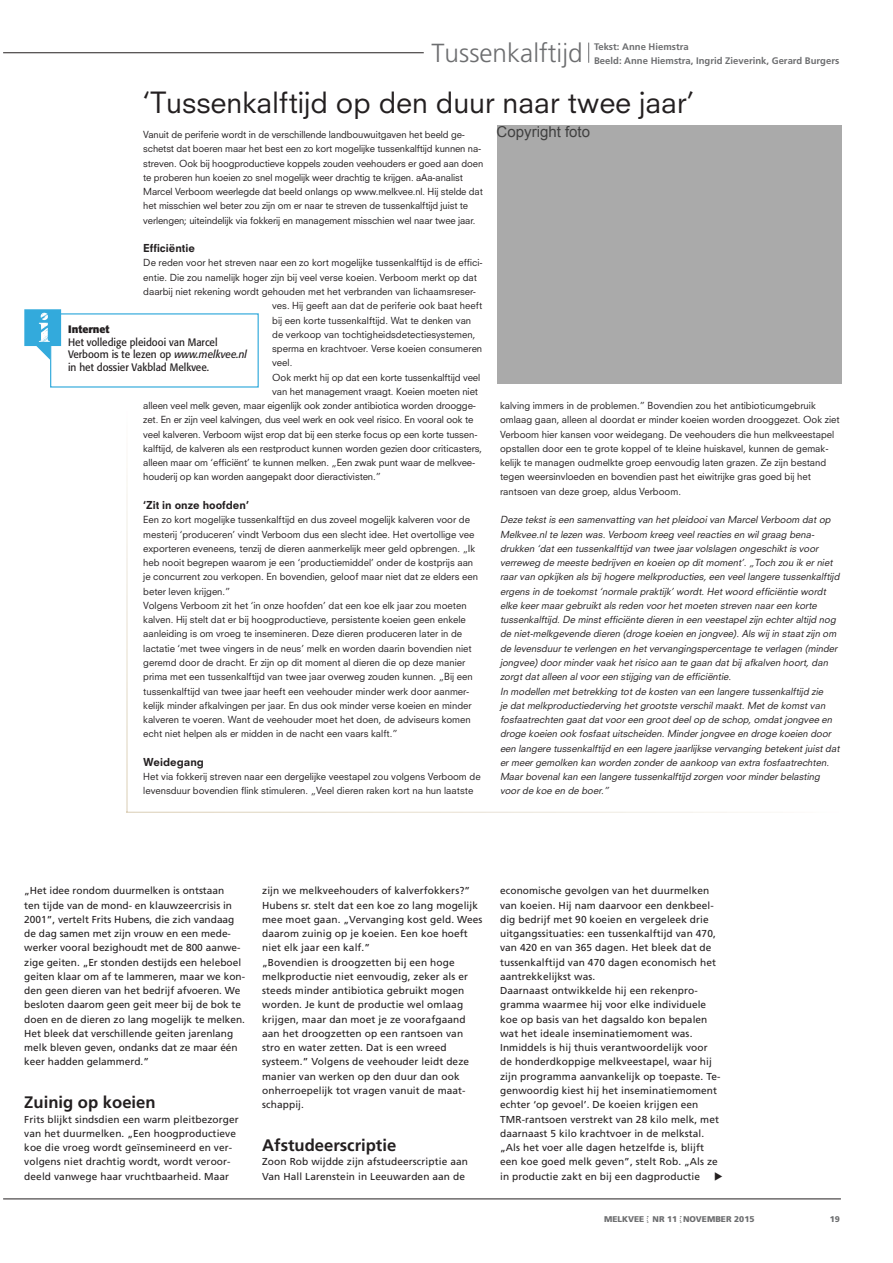
<style>
.page{position:relative;width:893px;height:1263px;background:#fff}
.page>*{position:absolute;margin:0;border:0;box-sizing:border-box;transform-origin:0 0}
.t1{font:28.5px "Neuzeit SLT Std";color:#231f20}
.t2{font:300 26.1px "Frutiger LT Std";color:#6d6e70}
.t3{font:700 16.65px "Frutiger LT Std";color:#231f20}
.t4{font:15px "Arial";color:#404040}
.t5{font:10.65px/12.9px "Formata";color:#231f20;scale:.94 1}
.t6{font:800 10.65px "Neuzeit SLT Std";color:#231f20}
.t7{font:700 10.65px "Formata";color:#231f20}
.t8{font:10.05px/14.2px "Frutiger LT Std";letter-spacing:.01em;color:#231f20}
.t9{font:9.45px/14.2px "Neuzeit SLT Std";color:#231f20}
.t10{font:italic 9.45px/14.2px "Neuzeit SLT Std";color:#231f20}
.t11{font:700 9.45px/13.6px "Frutiger LT Std";color:#6d6e70}
.t12{font:900 8.25px "Frutiger LT Std";color:#6d6e70}
.s1{font-style:italic}
</style>
<div class="page">
<svg style="left:588px;top:43px;width:1px;height:20px"></svg>
<hr style="left:3px;top:52px;width:421px;height:1px;background:#231f20">
<hr style="left:3px;top:1199px;width:838px;height:1px;background:#231f20">
<svg style="left:126px;top:479px;width:631px;height:334px"></svg>
<svg style="left:24px;top:309px;width:37px;height:51px"></svg>
<div style="left:497px;top:125px;width:344px;height:258px;background:#aaa"></div>
<h2 class="t2" style="left:431px;top:38px;width:153px">Tussenkalftijd</h2>
<p class="t11" style="left:594px;top:40px;width:247px">Tekst: Anne Hiemstra<br>Beeld: Anne Hiemstra, Ingrid Zieverink, Gerard Burgers</p>
<h1 class="t1" style="left:142px;top:90px;width:554px">‘Tussenkalftijd op den duur naar twee jaar’</h1>
<p class="t9" style="left:143px;top:128px;width:341px">Vanuit de periferie wordt in de verschillende landbouwuitgaven het beeld ge&shy;schetst dat boeren maar het best een zo kort mogelijke tussenkalftijd kunnen na&shy;streven. Ook bij hoogproductieve koppels zouden veehouders er goed aan doen te proberen hun koeien zo snel mogelijk weer drachtig te krijgen. aAa-analist Marcel Verboom weerlegde dat beeld onlangs op www.melkvee.nl. Hij stelde dat het misschien wel beter zou zijn om er naar te streven de tussenkalftijd juist te verlengen; uiteindelijk via fokkerij en management misschien wel naar twee jaar.</p>
<p class="t6" style="left:143px;top:244px;width:53px">Efficiëntie</p>
<p class="t9" style="left:143px;top:257px;width:341px">De reden voor het streven naar een zo kort mogelijke tussenkalftijd is de effici-</p>
<p class="t9" style="left:143px;top:271px;width:335px">entie. Die zou namelijk hoger zijn bij veel verse koeien. Verboom merkt op dat</p>
<p class="t9" style="left:143px;top:285px;width:334px">daarbij niet rekening wordt gehouden met het verbranden van lichaamsreser-</p>
<p class="t9" style="left:272px;top:299px;width:211px">ves. Hij geeft aan dat de periferie ook baat heeft</p>
<p class="t9" style="left:272px;top:314px;width:200px">bij een korte tussenkalftijd. Wat te denken van</p>
<p class="t9" style="left:272px;top:328px;width:205px">de verkoop van tochtigheidsdetectiesystemen,</p>
<p class="t9" style="left:272px;top:342px;width:211px">sperma en krachtvoer. Verse koeien consumeren</p>
<p class="t9" style="left:272px;top:356px;width:22px">veel.</p>
<p class="t9" style="left:272px;top:371px;width:209px">Ook merkt hij op dat een korte tussenkalftijd veel</p>
<p class="t9" style="left:272px;top:385px;width:207px">van het management vraagt. Koeien moeten niet</p>
<p class="t9" style="left:143px;top:399px;width:334px">alleen veel melk geven, maar eigenlijk ook zonder antibiotica worden droogge-</p>
<p class="t9" style="left:143px;top:413px;width:332px">zet. En er zijn veel kalvingen, dus veel werk en ook veel risico. En vooral ook te</p>
<p class="t9" style="left:143px;top:428px;width:336px">veel kalveren. Verboom wijst erop dat bij een sterke focus op een korte tussen-</p>
<p class="t9" style="left:143px;top:442px;width:340px">kalftijd, de kalveren als een restproduct kunnen worden gezien door criticasters,</p>
<p class="t9" style="left:143px;top:456px;width:333px">alleen maar om ‘efficiënt’ te kunnen melken. „Een zwak punt waar de melkvee-</p>
<p class="t9" style="left:143px;top:471px;width:239px">houderij op kan worden aangepakt door dieractivisten.”</p>
<p class="t6" style="left:143px;top:501px;width:107px">‘Zit in onze hoofden’</p>
<p class="t9" style="left:143px;top:513px;width:336px">Een zo kort mogelijke tussenkalftijd en dus zoveel mogelijk kalveren voor de mesterij ‘produceren’ vindt Verboom dus een slecht idee. Het overtollige vee exporteren eveneens, tenzij de dieren aanmerkelijk meer geld opbrengen. „Ik heb nooit begrepen waarom je een ‘productiemiddel’ onder de kostprijs aan je concurrent zou verkopen. En bovendien, geloof maar niet dat ze elders een beter leven krijgen.”<br>Volgens Verboom zit het ‘in onze hoofden’ dat een koe elk jaar zou moeten kalven. Hij stelt dat er bij hoogproductieve, persistente koeien geen enkele aanleiding is om vroeg te insemineren. Deze dieren produceren later in de lactatie ‘met twee vingers in de neus’ melk en worden daarin bovendien niet geremd door de dracht. Er zijn op dit moment al dieren die op deze manier prima met een tussenkalftijd van twee jaar overweg zouden kunnen. „Bij een tussenkalftijd van twee jaar heeft een veehouder minder werk door aanmer&shy;kelijk minder afkalvingen per jaar. En dus ook minder verse koeien en minder kalveren te voeren. Want de veehouder moet het doen, de adviseurs komen echt niet helpen als er midden in de nacht een vaars kalft.”</p>
<p class="t6" style="left:143px;top:758px;width:62px">Weidegang</p>
<p class="t9" style="left:143px;top:770px;width:339px">Het via fokkerij streven naar een dergelijke veestapel zou volgens Verboom de levensduur bovendien flink stimuleren. „Veel dieren raken kort na hun laatste</p>
<h3 class="t4" style="left:497px;top:122px;width:95px">Copyright foto</h3>
<p class="t7" style="left:68px;top:324px;width:43px">Internet</p>
<p class="t5" style="left:68px;top:336px;width:192px">Het volledige pleidooi van Marcel<br>Verboom is te lezen op <span class="s1">www.melkvee.nl </span>in het dossier Vakblad Melkvee.</p>
<p class="t9" style="left:500px;top:399px;width:341px">kalving immers in de problemen.” Bovendien zou het antibioticumgebruik omlaag gaan, alleen al doordat er minder koeien worden drooggezet. Ook ziet Verboom hier kansen voor weidegang. De veehouders die hun melkveestapel opstallen door een te grote koppel of te kleine huiskavel, kunnen de gemak&shy;kelijk te managen oudmelkte groep eenvoudig laten grazen. Ze zijn bestand tegen weersinvloeden en bovendien past het eiwitrijke gras goed bij het rantsoen van deze groep, aldus Verboom.</p>
<p class="t10" style="left:500px;top:513px;width:343px">Deze tekst is een samenvatting van het pleidooi van Marcel Verboom dat op Melkvee.nl te lezen was. Verboom kreeg veel reacties en wil graag bena&shy;drukken ‘dat een tussenkalftijd van twee jaar volslagen ongeschikt is voor verreweg de meeste bedrijven en koeien op dit moment’. „Toch zou ik er niet raar van opkijken als bij hogere melkproducties, een veel langere tussenkalftijd ergens in de toekomst ‘normale praktijk’ wordt. Het woord efficiëntie wordt elke keer maar gebruikt als reden voor het moeten streven naar een korte tussenkalftijd. De minst efficiënte dieren in een veestapel zijn echter altijd nog de niet-melkgevende dieren (droge koeien en jongvee). Als wij in staat zijn om de levensduur te verlengen en het vervangingspercentage te verlagen (minder jongvee) door minder vaak het risico aan te gaan dat bij afkalven hoort, dan zorgt dat alleen al voor een stijging van de efficiëntie.<br>In modellen met betrekking tot de kosten van een langere tussenkalftijd zie<br>je dat melkproductiederving het grootste verschil maakt. Met de komst van fosfaatrechten gaat dat voor een groot deel op de schop, omdat jongvee en droge koeien ook fosfaat uitscheiden. Minder jongvee en droge koeien door een langere tussenkalftijd en een lagere jaarlijkse vervanging betekent juist dat er meer gemolken kan worden zonder de aankoop van extra fosfaatrechten.<br>Maar bovenal kan een langere tussenkalftijd zorgen voor minder belasting voor de koe en de boer.”</p>
<p class="t8" style="left:24px;top:884px;width:222px">„Het idee rondom duurmelken is ontstaan<br>ten tijde van de mond- en klauwzeercrisis in 2001”, vertelt Frits Hubens, die zich vandaag de dag samen met zijn vrouw en een mede&shy;werker vooral bezighoudt met de 800 aanwe&shy;zige geiten. „Er stonden destijds een heleboel geiten klaar om af te lammeren, maar we kon&shy;den geen dieren van het bedrijf afvoeren. We besloten daarom geen geit meer bij de bok te doen en de dieren zo lang mogelijk te melken.<br>Het bleek dat verschillende geiten jarenlang melk bleven geven, ondanks dat ze maar één keer hadden gelammerd.”</p>
<h3 class="t3" style="left:24px;top:1095px;width:133px">Zuinig op koeien</h3>
<p class="t8" style="left:24px;top:1112px;width:216px">Frits blijkt sindsdien een warm pleitbezorger van het duurmelken. „Een hoogproductieve koe die vroeg wordt geïnsemineerd en ver&shy;volgens niet drachtig wordt, wordt veroor&shy;deeld vanwege haar vruchtbaarheid. Maar</p>
<p class="t8" style="left:262px;top:884px;width:222px">zijn we melkveehouders of kalverfokkers?” Hubens sr. stelt dat een koe zo lang mogelijk mee moet gaan. „Vervanging kost geld. Wees daarom zuinig op je koeien. Een koe hoeft niet elk jaar een kalf.”<br>„Bovendien is droogzetten bij een hoge melkproductie niet eenvoudig, zeker als er steeds minder antibiotica gebruikt mogen worden. Je kunt de productie wel omlaag krijgen, maar dan moet je ze voorafgaand aan het droogzetten op een rantsoen van stro en water zetten. Dat is een wreed systeem.” Volgens de veehouder leidt deze manier van werken op den duur dan ook onherroepelijk tot vragen vanuit de maat&shy;schappij.</p>
<h3 class="t3" style="left:262px;top:1138px;width:136px">Afstudeerscriptie</h3>
<p class="t8" style="left:262px;top:1155px;width:207px">Zoon Rob wijdde zijn afstudeerscriptie aan<br>Van Hall Larenstein in Leeuwarden aan de</p>
<p class="t8" style="left:500px;top:884px;width:222px">economische gevolgen van het duurmelken van koeien. Hij nam daarvoor een denkbeel&shy;dig bedrijf met 90 koeien en vergeleek drie uitgangssituaties: een tussenkalftijd van 470, van 420 en van 365 dagen. Het bleek dat de tussenkalftijd van 470 dagen economisch het aantrekkelijkst was.<br>Daarnaast ontwikkelde hij een rekenpro&shy;gramma waarmee hij voor elke individuele koe op basis van het dagsaldo kon bepalen wat het ideale inseminatiemoment was.<br>Inmiddels is hij thuis verantwoordelijk voor de honderdkoppige melkveestapel, waar hij zijn programma aanvankelijk op toepaste. Te&shy;genwoordig kiest hij het inseminatiemoment echter ‘op gevoel’. De koeien krijgen een TMR-rantsoen verstrekt van 28 kilo melk, met daarnaast 5 kilo krachtvoer in de melkstal. „Als het voer alle dagen hetzelfde is, blijft een koe goed melk geven”, stelt Rob. „Als ze in productie zakt en bij een dagproductie</p>
<p class="t12" style="left:604px;top:1215px;width:152px">MELKVEE NR 11 NOVEMBER 2015</p>
<p class="t12" style="left:830px;top:1215px;width:12px">19</p>
</div>
